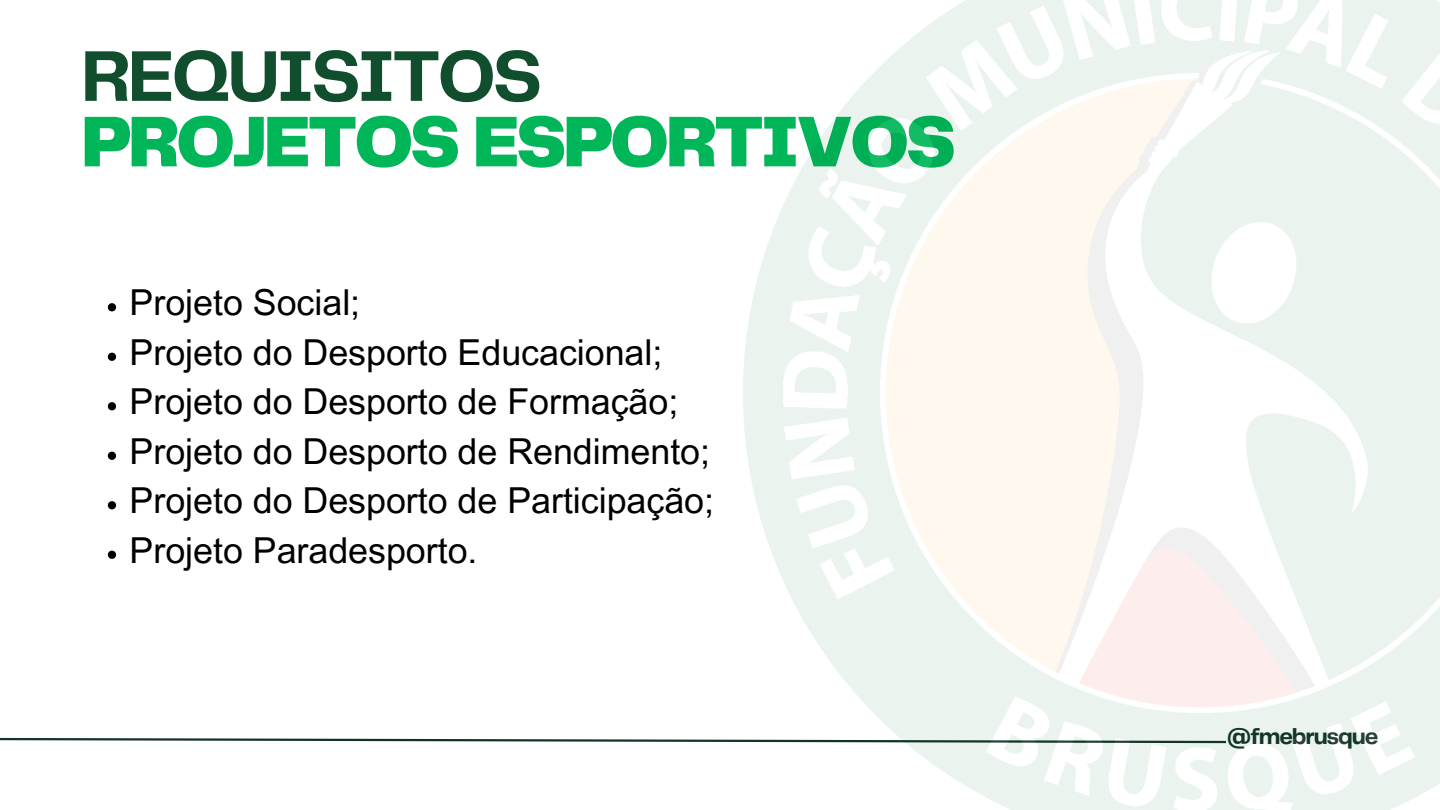
<style>
.page{position:relative;width:1440px;height:810px;background:#fff}
.page>*{position:absolute;margin:0;border:0;box-sizing:border-box;transform-origin:0 0}
.t1{font:900 74.5px "Telegraf";letter-spacing:-.05em;color:#01b658}
.t2{font:700 74.5px "Telegraf";letter-spacing:-.05em;color:#104e2d}
.t3{font:35.8px "Arial MT Pro";color:#000}
.t4{font:700 22.7px "Telegraf";letter-spacing:-.05em;color:#143225}
</style>
<div class="page">
<svg style="left:0;top:737px;width:743px;height:5px"></svg>
<svg style="left:108px;top:303px;width:8px;height:8px"></svg>
<svg style="left:108px;top:353px;width:8px;height:8px"></svg>
<svg style="left:108px;top:402px;width:8px;height:8px"></svg>
<svg style="left:108px;top:452px;width:8px;height:8px"></svg>
<svg style="left:108px;top:501px;width:8px;height:8px"></svg>
<svg style="left:108px;top:551px;width:8px;height:8px"></svg>
<img style="left:743px;top:0;width:697px;height:810px">
<p class="t2" style="left:81px;top:44px;width:463px">REQUISITOS</p>
<p class="t1" style="left:81px;top:110px;width:877px">PROJETOS ESPORTIVOS</p>
<p class="t3" style="left:130px;top:289px;width:232px">Projeto Social;</p>
<p class="t3" style="left:130px;top:339px;width:534px">Projeto do Desporto Educacional;</p>
<p class="t3" style="left:130px;top:388px;width:550px">Projeto do Desporto de Formação;</p>
<p class="t3" style="left:130px;top:438px;width:582px">Projeto do Desporto de Rendimento;</p>
<p class="t3" style="left:130px;top:487px;width:586px">Projeto do Desporto de Participação;</p>
<p class="t3" style="left:130px;top:537px;width:349px">Projeto Paradesporto.</p>
<p class="t4" style="left:1227px;top:727px;width:153px">@fmebrusque</p>
</div>
